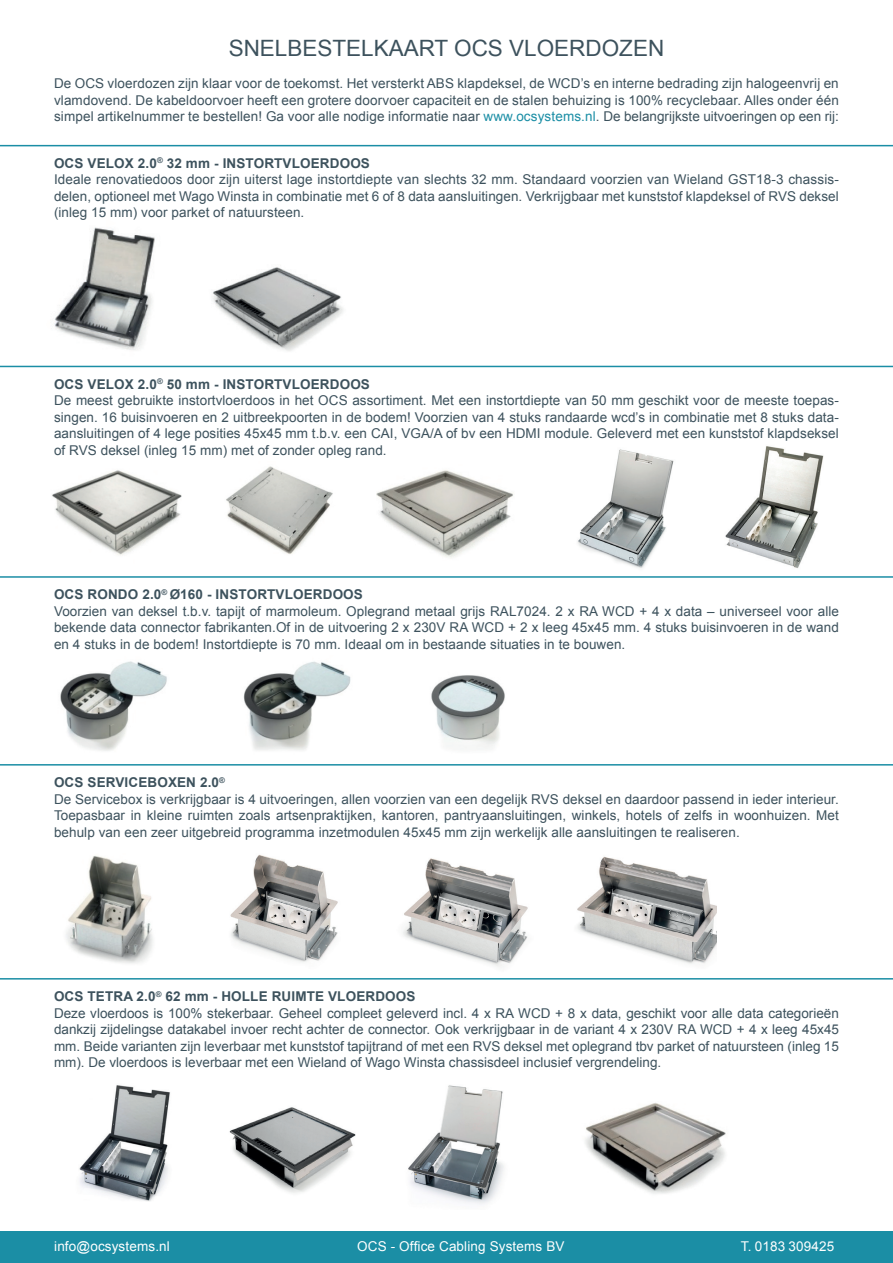
<style>
.page{position:relative;width:893px;height:1263px;background:#fff}
.page>*{position:absolute;margin:0;border:0;box-sizing:border-box;transform-origin:0 0}
.t1{font:22.5px "Arial";color:#3d525d}
.t2{font:13.5px/16.5px "Arial";letter-spacing:.005em;color:#3d525d}
.t3{font:13.5px "Arial";letter-spacing:.01em;color:#fff}
.s1{color:#1b8ea5}
.s2{font-weight:700}
</style>
<div class="page">
<img style="left:229px;top:1107px;width:127px;height:86px">
<img style="left:79px;top:1085px;width:91px;height:116px">
<img style="left:60px;top:661px;width:107px;height:90px">
<img style="left:243px;top:661px;width:108px;height:89px">
<img style="left:431px;top:675px;width:74px;height:74px">
<img style="left:54px;top:227px;width:101px;height:123px">
<img style="left:725px;top:446px;width:99px;height:122px">
<img style="left:577px;top:449px;width:97px;height:119px">
<img style="left:212px;top:267px;width:131px;height:84px">
<img style="left:52px;top:470px;width:130px;height:85px">
<img style="left:66px;top:855px;width:87px;height:109px">
<img style="left:377px;top:470px;width:136px;height:88px">
<img style="left:403px;top:858px;width:125px;height:109px">
<img style="left:408px;top:1085px;width:96px;height:119px">
<img style="left:577px;top:856px;width:139px;height:108px">
<img style="left:585px;top:1103px;width:141px;height:91px">
<img style="left:226px;top:466px;width:107px;height:88px">
<img style="left:230px;top:854px;width:108px;height:108px">
<hr style="left:0;top:145px;width:893px;height:1px;background:#1b8ea5">
<hr style="left:0;top:576px;width:893px;height:2px;background:#1b8ea5">
<hr style="left:0;top:366px;width:893px;height:1px;background:#1b8ea5">
<hr style="left:0;top:764px;width:893px;height:1px;background:#1b8ea5">
<hr style="left:0;top:978px;width:893px;height:1px;background:#1b8ea5">
<div style="left:0;top:1231px;width:893px;height:32px;background:#1b8ea5"></div>
<h1 class="t1" style="left:229px;top:33px;width:437px">SNELBESTELKAART OCS VLOERDOZEN</h1>
<p class="t2" style="left:54px;top:75px;width:786px;text-align:justify">De OCS vloerdozen zijn klaar voor de toekomst. Het versterkt ABS klapdeksel, de WCD’s en interne bedrading zijn halogeenvrij en vlamdovend. De kabeldoorvoer heeft een grotere doorvoer capaciteit en de stalen behuizing is 100% recyclebaar. Alles onder één simpel artikelnummer te bestellen! Ga voor alle nodige informatie naar <span class="s1">www.ocsystems.nl</span>. De belangrijkste uitvoeringen op een rij:</p>
<p class="t2" style="left:54px;top:155px;width:786px"><span class="s2">OCS VELOX 2.0</span><sup>®</sup> <span class="s2">32 mm - INSTORTVLOERDOOS<br></span>Ideale renovatiedoos door zijn uiterst lage instortdiepte van slechts 32 mm. Standaard voorzien van Wieland GST18-3 chassis&shy;delen, optioneel met Wago Winsta in combinatie met 6 of 8 data aansluitingen. Verkrijgbaar met kunststof klapdeksel of RVS deksel (inleg 15 mm) voor parket of natuursteen.</p>
<p class="t2" style="left:54px;top:376px;width:786px"><span class="s2">OCS VELOX 2.0</span><sup>®</sup> <span class="s2">50 mm - INSTORTVLOERDOOS<br></span>De meest gebruikte instortvloerdoos in het OCS assortiment. Met een instortdiepte van 50 mm geschikt voor de meeste toepas&shy;singen. 16 buisinvoeren en 2 uitbreekpoorten in de bodem! Voorzien van 4 stuks randaarde wcd’s in combinatie met 8 stuks data&shy;aansluitingen of 4 lege posities 45x45 mm t.b.v. een CAI, VGA/A of bv een HDMI module. Geleverd met een kunststof klapdseksel of RVS deksel (inleg 15 mm) met of zonder opleg rand.</p>
<p class="t2" style="left:54px;top:586px;width:786px"><span class="s2">OCS RONDO 2.0</span><sup>®</sup> <span class="s2">Ø160 - INSTORTVLOERDOOS<br></span>Voorzien van deksel t.b.v. tapijt of marmoleum. Oplegrand metaal grijs RAL7024. 2 x RA WCD + 4 x data – universeel voor alle bekende data connector fabrikanten.Of in de uitvoering 2 x 230V RA WCD + 2 x leeg 45x45 mm. 4 stuks buisinvoeren in de wand en 4 stuks in de bodem! Instortdiepte is 70 mm. Ideaal om in bestaande situaties in te bouwen.</p>
<p class="t2" style="left:54px;top:774px;width:786px"><span class="s2">OCS SERVICEBOXEN 2.0</span><sup>®<br></sup>De Servicebox is verkrijgbaar is 4 uitvoeringen, allen voorzien van een degelijk RVS deksel en daardoor passend in ieder interieur.<br>Toepasbaar in kleine ruimten zoals artsenpraktijken, kantoren, pantryaansluitingen, winkels, hotels of zelfs in woonhuizen. Met behulp van een zeer uitgebreid programma inzetmodulen 45x45 mm zijn werkelijk alle aansluitingen te realiseren.</p>
<p class="t2" style="left:54px;top:988px;width:786px"><span class="s2">OCS TETRA 2.0</span><sup>®</sup> <span class="s2">62 mm - HOLLE RUIMTE VLOERDOOS<br></span>Deze vloerdoos is 100% stekerbaar. Geheel compleet geleverd incl. 4 x RA WCD + 8 x data, geschikt voor alle data categorieën dankzij zijdelingse datakabel invoer recht achter de connector. Ook verkrijgbaar in de variant 4 x 230V RA WCD + 4 x leeg 45x45 mm. Beide varianten zijn leverbaar met kunststof tapijtrand of met een RVS deksel met oplegrand tbv parket of natuursteen (inleg 15 mm). De vloerdoos is leverbaar met een Wieland of Wago Winsta chassisdeel inclusief vergrendeling.</p>
<p class="t3" style="left:54px;top:1237px;width:117px">info@ocsystems.nl</p>
<p class="t3" style="left:357px;top:1237px;width:209px">OCS - Office Cabling Systems BV</p>
<p class="t3" style="left:741px;top:1237px;width:95px">T. 0183 309425</p>
</div>
